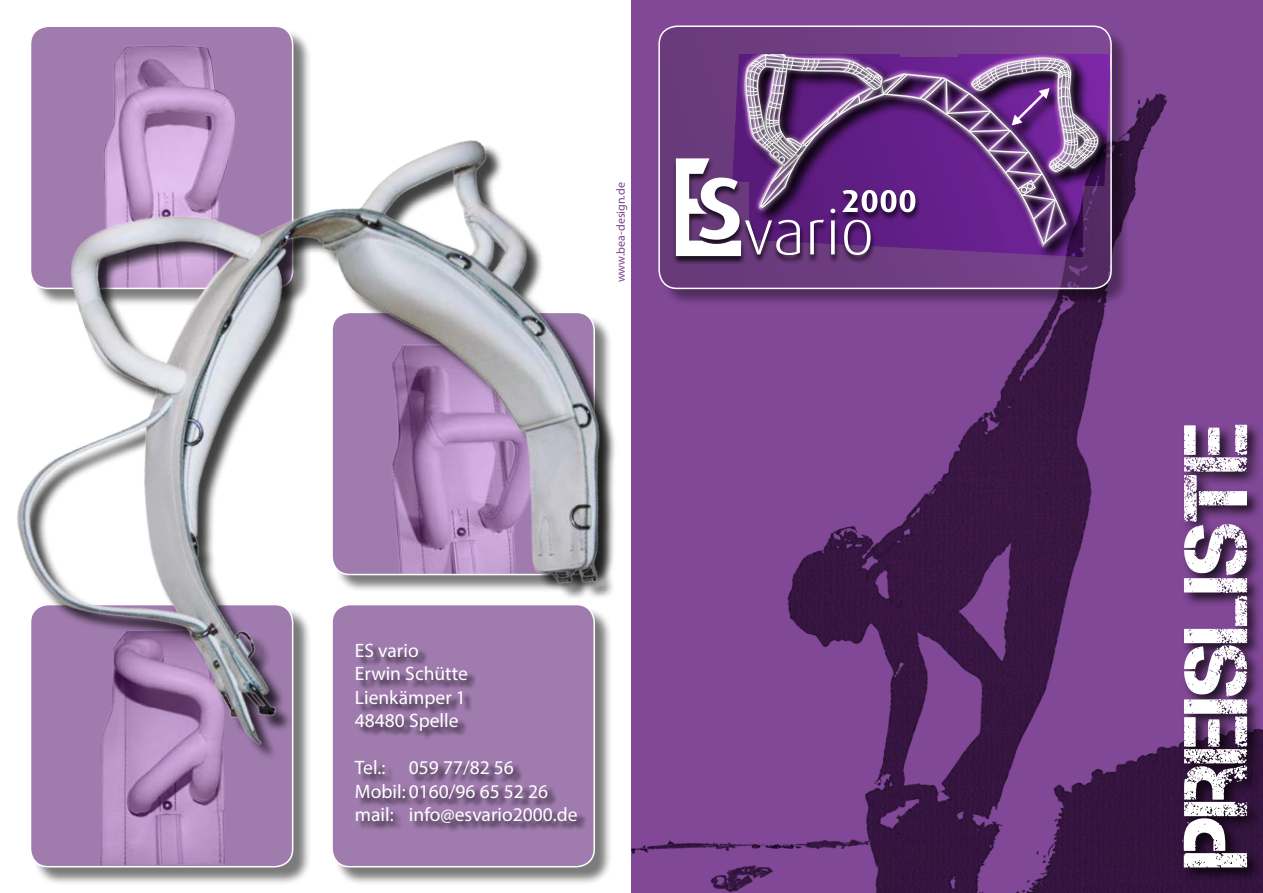
<style>
.page{position:relative;width:1263px;height:893px;background:#fff}
.page>*{position:absolute;margin:0;border:0;box-sizing:border-box;transform-origin:0 0}
.t1{font:90px "Captureit";color:#fff}
.t2{font:19.5px/23.4px "Myriad Pro";color:#fff}
.t3{font:12px "Myriad Pro";color:#78448c}
</style>
<div class="page">
<div style="left:631px;top:0;width:632px;height:893px;background:#814897"></div>
<img style="left:787px;top:93px;width:476px;height:800px">
<img style="left:787px;top:799px;width:121px;height:89px">
<img style="left:713px;top:825px;width:99px;height:68px">
<img style="left:675px;top:843px;width:38px;height:41px">
<img style="left:631px;top:840px;width:44px;height:14px">
<div style="left:1180px;top:421px;width:82px;height:462px;background:#000;opacity:.75"></div>
<div style="left:33px;top:607px;width:278px;height:278px;background:#000;opacity:.75"></div>
<div style="left:31px;top:605px;width:262px;height:262px;background:#a07cae;border-radius:18px"></div>
<img style="left:100px;top:829px;width:125px;height:35px">
<div style="left:31px;top:26px;width:262px;height:262px;background:#a07cae;border-radius:18px"></div>
<img style="left:120px;top:45px;width:90px;height:10px">
<div style="left:334px;top:607px;width:279px;height:278px;background:#000;opacity:.75"></div>
<div style="left:332px;top:605px;width:262px;height:262px;background:#a07cae;border-radius:18px"></div>
<div style="left:661px;top:28px;width:469px;height:279px;background:#000;opacity:.75"></div>
<svg style="left:659px;top:26px;width:452px;height:262px"></svg>
<div style="left:658px;top:26px;width:454px;height:263px;border:2px solid #fff;border-radius:18px"></div>
<img style="left:17px;top:55px;width:598px;height:774px">
<div style="left:356px;top:645px;width:232px;height:188px;background:#000;opacity:.75"></div>
<div style="left:739px;top:50px;width:378px;height:213px;background:#000;opacity:.75"></div>
<img style="left:1102px;top:54px;width:8px;height:131px">
<div style="left:672px;top:158px;width:248px;height:107px;background:#000;opacity:.75"></div>
<svg style="left:676px;top:54px;width:426px;height:202px;background:#76498c"></svg>
<p class="t3" style="left:613px;top:282px;width:102px;rotate:-90deg">www.bea-design.de</p>
<p class="t2" style="left:355px;top:638px;width:114px">ES vario<br>Erwin Schütte<br>Lienkämper 1<br>48480 Spelle</p>
<p class="t2" style="left:355px;top:755px;width:224px">Tel.: 059 77/82 56<br>Mobil: 0160/96 65 52 26 mail: info@esvario2000.de</p>
<h1 class="t1" style="left:1165px;top:867px;width:447px;rotate:-90deg">Preisliste</h1>
</div>
